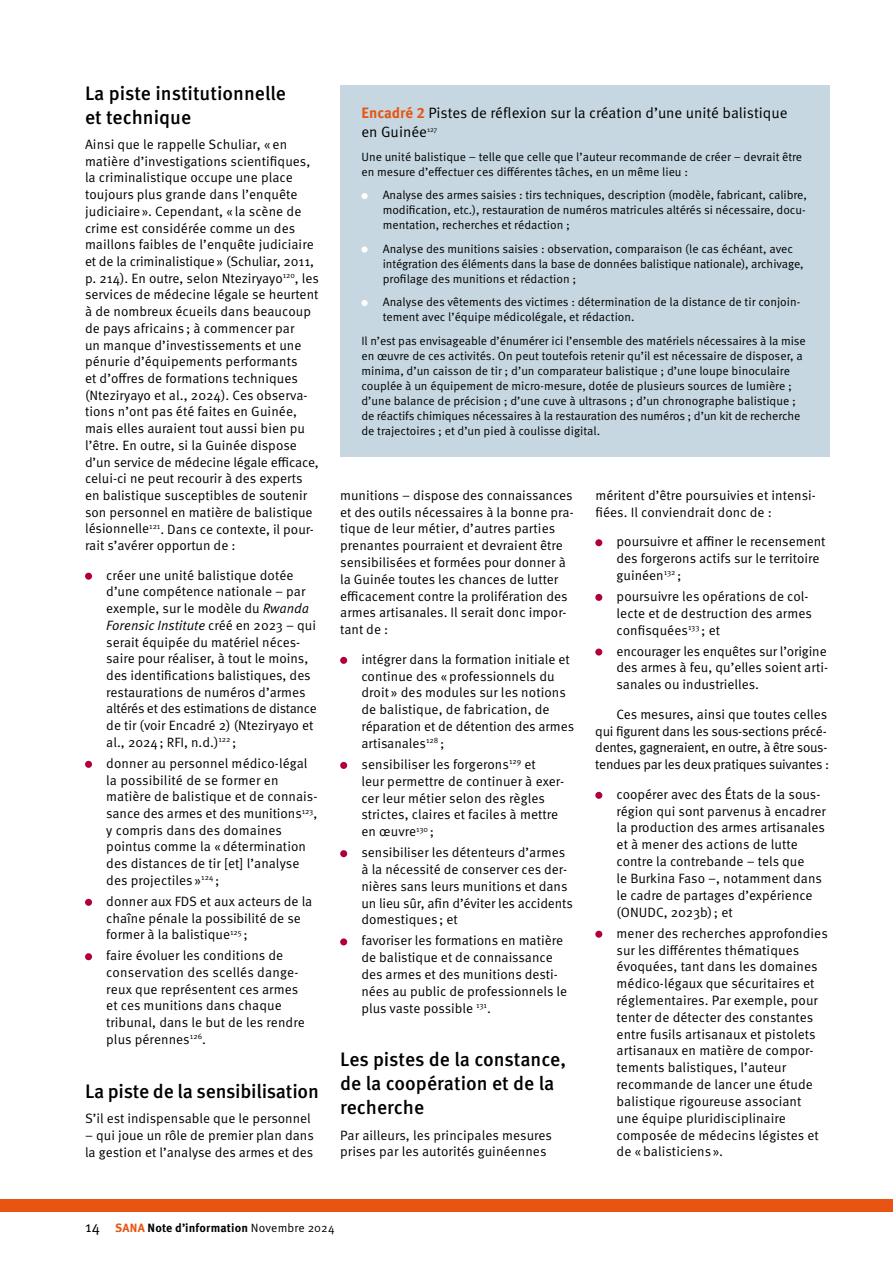
<style>
.page{position:relative;width:893px;height:1263px;background:#fff}
.page>*{position:absolute;margin:0;border:0;box-sizing:border-box;transform-origin:0 0}
.t1{font:500 19.5px/24px "Meta Pro";letter-spacing:-.005em;color:#000}
.t2{font:15px/19.5px "Meta Pro Norm";color:#000}
.t3{font:13.5px/16.8px "Meta Pro Norm";color:#000}
.t4{font:13.5px/16.8px "Meta Pro Norm";letter-spacing:-.02em;color:#000}
.t5{font:13.5px "Meta Pro Norm Ita";color:#000}
.t6{font:12px/15px "Meta Pro Norm";letter-spacing:-.005em;color:#000}
.t7{font:700 12px "Meta Pro";letter-spacing:.01em;color:#000}
.s1{font-family:"Meta Pro Norm Ita"}
.s2{font-family:"Meta Pro Norm"}
.s3{font-family:"Meta Pro";font-weight:700;color:#e85412}
.s4{font-family:"Meta Pro Norm";font-weight:400;font-size:15px}
.s5{color:#e85412}
.s6{font-family:"Meta Pro Norm";font-weight:400}
</style>
<div class="page">
<div style="left:0;top:1199px;width:893px;height:13px;background:#e85412"></div>
<div style="left:85px;top:573px;width:7px;height:7px;background:#b10035;border-radius:50%"></div>
<div style="left:85px;top:761px;width:7px;height:7px;background:#b10035;border-radius:50%"></div>
<div style="left:85px;top:899px;width:7px;height:7px;background:#b10035;border-radius:50%"></div>
<div style="left:85px;top:953px;width:7px;height:7px;background:#b10035;border-radius:50%"></div>
<div style="left:340px;top:657px;width:7px;height:7px;background:#b10035;border-radius:50%"></div>
<div style="left:340px;top:762px;width:7px;height:7px;background:#b10035;border-radius:50%"></div>
<div style="left:340px;top:850px;width:7px;height:7px;background:#b10035;border-radius:50%"></div>
<div style="left:340px;top:938px;width:7px;height:7px;background:#b10035;border-radius:50%"></div>
<div style="left:595px;top:539px;width:7px;height:7px;background:#b10035;border-radius:50%"></div>
<div style="left:595px;top:594px;width:7px;height:7px;background:#b10035;border-radius:50%"></div>
<div style="left:595px;top:648px;width:7px;height:7px;background:#b10035;border-radius:50%"></div>
<div style="left:595px;top:792px;width:7px;height:7px;background:#b10035;border-radius:50%"></div>
<div style="left:595px;top:931px;width:7px;height:7px;background:#b10035;border-radius:50%"></div>
<div style="left:340px;top:85px;width:489px;height:371px;background:#c6d7e1"></div>
<div style="left:361px;top:193px;width:7px;height:6px;background:#fff;border-radius:50%"></div>
<div style="left:361px;top:246px;width:7px;height:7px;background:#fff;border-radius:50%"></div>
<div style="left:361px;top:300px;width:7px;height:6px;background:#fff;border-radius:50%"></div>
<h1 class="t1" style="left:85px;top:80px;width:202px">La piste institutionnelle et technique</h1>
<p class="t3" style="left:85px;top:135px;width:235px">Ainsi que le rappelle Schuliar, « en matière d’investigations scientifiques, la criminalistique occupe une place toujours plus grande dans l’enquête judiciaire ». Cependant, « la scène de crime est considérée comme un des maillons faibles de l’enquête judiciaire et de la criminalistique» (Schuliar, 2011, p. 214). En outre, selon Nteziryayo<sup>120</sup>, les services de médecine légale se heurtent à de nombreux écueils dans beaucoup de pays africains ; à commencer par<br>un manque d’investissements et une pénurie d’équipements performants<br>et d’offres de formations techniques (Nteziryayo et al., 2024). Ces observa&shy;tions n’ont pas été faites en Guinée, mais elles auraient tout aussi bien pu l’être. En outre, si la Guinée dispose d’un service de médecine légale efficace, celui-ci ne peut recourir à des experts en balistique susceptibles de soutenir son personnel en matière de balistique lésionnelle<sup>121</sup>. Dans ce contexte, il pour&shy;rait s’avérer opportun de :</p>
<p class="t3" style="left:106px;top:566px;width:204px">créer une unité balistique dotée d’une compétence nationale – par exemple, sur le modèle du <span class="s1">Rwanda</span></p>
<p class="t5" style="left:106px;top:615px;width:211px">Forensic Institute <span class="s2">créé en 2023 – qui</span></p>
<p class="t3" style="left:106px;top:633px;width:212px">serait équipée du matériel néces&shy;saire pour réaliser, à tout le moins, des identifications balistiques, des restaurations de numéros d’armes altérés et des estimations de distance de tir (voir Encadré 2) (Nteziryayo et al., 2024; RFI, n.d.)<sup>122</sup> ;</p>
<p class="t3" style="left:106px;top:754px;width:213px">donner au personnel médico-légal la possibilité de se former en matière de balistique et de connais&shy;sance des armes et des munitions<sup>123</sup>, y compris dans des domaines pointus comme la «détermination des distances de tir [et] l’analyse des projectiles»<sup>124</sup> ;</p>
<p class="t3" style="left:106px;top:892px;width:207px">donner aux FDS et aux acteurs de la chaîne pénale la possibilité de se former à la balistique<sup>125</sup> ;</p>
<p class="t3" style="left:106px;top:946px;width:200px">faire évoluer les conditions de conservation des scellés dange&shy;reux que représentent ces armes et ces munitions dans chaque tribunal, dans le but de les rendre plus pérennes<sup>126</sup>.</p>
<h1 class="t1" style="left:85px;top:1077px;width:235px">La piste de la sensibilisation</h1>
<p class="t3" style="left:85px;top:1109px;width:227px">S’il est indispensable que le personnel</p>
<p class="t3" style="left:85px;top:1126px;width:230px">– qui joue un rôle de premier plan dans la gestion et l’analyse des armes et des</p>
<p class="t2" style="left:361px;top:102px;width:428px"><span class="s3">Encadré 2</span> Pistes de réflexion sur la création d’une unité balistique en Guinée<sup>127</sup></p>
<p class="t6" style="left:361px;top:148px;width:442px">Une unité balistique – telle que celle que l’auteur recommande de créer – devrait être en mesure d’effectuer ces différentes tâches, en un même lieu :</p>
<p class="t6" style="left:383px;top:187px;width:426px;text-align:justify">Analyse des armes saisies : tirs techniques, description (modèle, fabricant, calibre, modification, etc.), restauration de numéros matricules altérés si nécessaire, docu&shy;mentation, recherches et rédaction ;</p>
<p class="t6" style="left:383px;top:240px;width:422px">Analyse des munitions saisies : observation, comparaison (le cas échéant, avec intégration des éléments dans la base de données balistique nationale), archivage, profilage des munitions et rédaction ;</p>
<p class="t6" style="left:383px;top:294px;width:419px">Analyse des vêtements des victimes : détermination de la distance de tir conjoin&shy;tement avec l’équipe médicolégale, et rédaction.</p>
<p class="t6" style="left:361px;top:332px;width:446px">Il n’est pas envisageable d’énumérer ici l’ensemble des matériels nécessaires à la mise en œuvre de ces activités. On peut toutefois retenir qu’il est nécessaire de disposer, a minima, d’un caisson de tir ; d’un comparateur balistique ; d’une loupe binoculaire couplée à un équipement de micro-mesure, dotée de plusieurs sources de lumière ; d’une balance de précision ; d’une cuve à ultrasons ; d’un chronographe balistique ; de réactifs chimiques nécessaires à la restauration des numéros ; d’un kit de recherche de trajectoires ; et d’un pied à coulisse digital.</p>
<p class="t3" style="left:340px;top:486px;width:235px">munitions – dispose des connaissances et des outils nécessaires à la bonne pra&shy;tique de leur métier, d’autres parties prenantes pourraient et devraient être sensibilisées et formées pour donner à la Guinée toutes les chances de lutter efficacement contre la prolifération des armes artisanales. Il serait donc impor&shy;tant de :</p>
<p class="t3" style="left:361px;top:650px;width:214px">intégrer dans la formation initiale et continue des «professionnels du droit» des modules sur les notions de balistique, de fabrication, de réparation et de détention des armes artisanales<sup>128</sup> ;</p>
<p class="t3" style="left:361px;top:755px;width:204px">sensibiliser les forgerons<sup>129</sup> et<br>leur permettre de continuer à exer&shy;cer leur métier selon des règles strictes, claires et faciles à mettre en œuvre<sup>130</sup> ;</p>
<p class="t3" style="left:361px;top:843px;width:213px">sensibiliser les détenteurs d’armes à la nécessité de conserver ces der&shy;nières sans leurs munitions et dans un lieu sûr, afin d’éviter les accidents domestiques; et</p>
<p class="t3" style="left:361px;top:931px;width:207px">favoriser les formations en matière de balistique et de connaissance des armes et des munitions desti&shy;nées au public de professionnels le plus vaste possible <sup>131</sup>.</p>
<h1 class="t1" style="left:340px;top:1046px;width:227px">Les pistes de la constance, de la coopération et de la recherche</h1>
<p class="t3" style="left:340px;top:1126px;width:213px">Par ailleurs, les principales mesures prises par les autorités guinéennes</p>
<p class="t3" style="left:595px;top:486px;width:222px">méritent d’être poursuivies et intensi&shy;fiées. Il conviendrait donc de :</p>
<p class="t3" style="left:617px;top:532px;width:210px">poursuivre et affiner le recensement des forgerons actifs sur le territoire guinéen<sup>132</sup> ;</p>
<p class="t3" style="left:617px;top:587px;width:197px">poursuivre les opérations de col&shy;lecte et de destruction des armes confisquées<sup>133</sup> ; et</p>
<p class="t3" style="left:617px;top:642px;width:213px;text-align:justify">encourager les enquêtes sur l’origine des armes à feu, qu’elles soient arti&shy;sanales ou industrielles.</p>
<p class="t4" style="left:595px;top:705px;width:235px;text-indent:21px">Ces mesures, ainsi que toutes celles qui figurent dans les sous-sections précé&shy;dentes, gagneraient, en outre, à être sous&shy;tendues par les deux pratiques suivantes :</p>
<p class="t3" style="left:617px;top:785px;width:211px">coopérer avec des États de la sous&shy;région qui sont parvenus à encadrer la production des armes artisanales et à mener des actions de lutte contre la contrebande – tels que<br>le Burkina Faso –, notamment dans le cadre de partages d’expérience (ONUDC, 2023b); et</p>
<p class="t3" style="left:617px;top:924px;width:213px">mener des recherches approfondies sur les différentes thématiques évoquées, tant dans les domaines médico-légaux que sécuritaires et réglementaires. Par exemple, pour tenter de détecter des constantes entre fusils artisanaux et pistolets artisanaux en matière de compor&shy;tements balistiques, l’auteur recommande de lancer une étude balistique rigoureuse associant<br>une équipe pluridisciplinaire composée de médecins légistes et de «balisticiens».</p>
<p class="t7" style="left:85px;top:1218px;width:251px"><span class="s4">14</span> <span class="s5">SANA</span> Note d’information <span class="s6">Novembre 2024</span></p>
</div>
